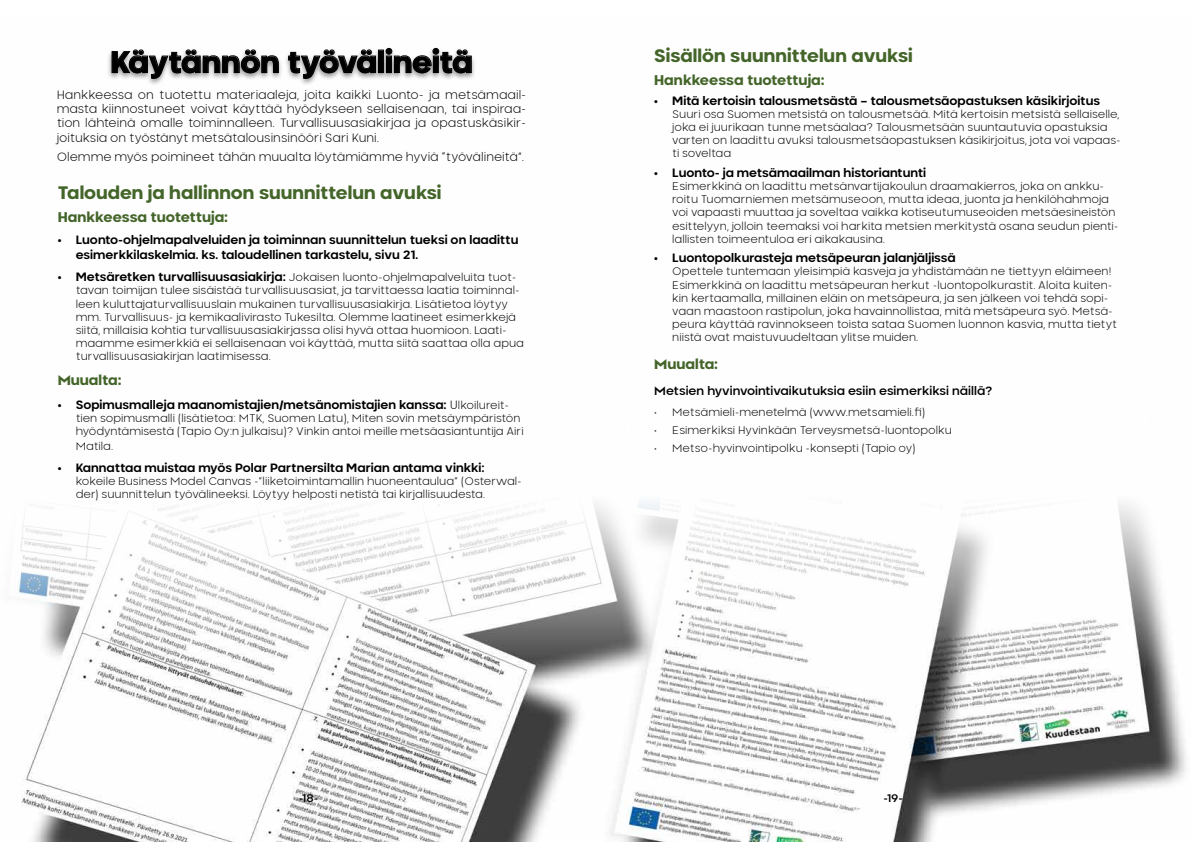
<style>
.page{position:relative;width:1191px;height:842px;background:#fff}
.page>*{position:absolute;margin:0;border:0;box-sizing:border-box;transform-origin:0 0}
.t1{font:800 30px "Neometric Alt";color:#000}
.t2{font:800 18px "Neometric Alt";color:#446529}
.t3{font:800 14px "Neometric Alt";color:#446529}
.t4{font:700 12px/14.4px "Neometric Alt";color:#000}
.t5{font:300 12px/14.4px "Neometric Alt";color:#000;text-align:justify}
.t6{font:500 12px "Neometric Alt";color:#000}
.t7{font:300 11px/13.2px "Neometric Alt";color:#000}
.t8{font:500 11px "Neometric Alt";color:#000}
.s1{font-weight:700;font-size:12px}
.s2{font-weight:300}
.s3{font-weight:300;font-size:11px}
</style>
<div class="page">
<img style="left:16px;top:502px;width:1170px;height:340px">
<div style="left:106px;top:47px;width:370px;height:39px;background:#000;opacity:.53"></div>
<svg style="left:112px;top:49px;width:167px;height:30px"></svg>
<svg style="left:288px;top:49px;width:88px;height:30px"></svg>
<div style="left:378px;top:50px;width:5px;height:23px;border:1px solid #000"></div>
<svg style="left:385px;top:48px;width:87px;height:25px"></svg>
<h1 class="t1" style="left:110px;top:41px;width:364px">Käytännön työvälineitä</h1>
<p class="t5" style="left:57px;top:87px;width:471px">Hankkeessa on tuotettu materiaaleja, joita kaikki Luonto- ja metsämaail&shy;masta kiinnostuneet voivat käyttää hyödykseen sellaisenaan, tai inspiraa&shy;tion lähteinä omalle toiminnalleen. Turvallisuusasiakirjaa ja opastuskäsikir&shy;joituksia on työstänyt metsätalousinsinööri Sari Kuni.</p>
<p class="t5" style="left:57px;top:149px;width:469px">Olemme myös poimineet tähän muualta löytämiämme hyviä “työvälineitä”.</p>
<h2 class="t2" style="left:58px;top:181px;width:385px">Talouden ja hallinnon suunnittelun avuksi</h2>
<p class="t3" style="left:58px;top:207px;width:172px">Hankkeessa tuotettuja:</p>
<p class="t4" style="left:76px;top:233px;width:444px;text-indent:-18px">• Luonto-ohjelmapalveluiden ja toiminnan suunnittelun tueksi on laadittu esimerkkilaskelmia. ks. taloudellinen tarkastelu, sivu 21.</p>
<p class="t7" style="left:76px;top:270px;width:450px;text-indent:-18px"><span class="s1">• Metsäretken turvallisuusasiakirja:</span> Jokaisen luonto-ohjelmapalveluita tuot&shy;tavan toimijan tulee sisäistää turvallisuusasiat, ja tarvittaessa laatia toiminnal&shy;leen kuluttajaturvallisuuslain mukainen turvallisuusasiakirja. Lisätietoa löytyy mm. Turvallisuus- ja kemikaalivirasto Tukesilta. Olemme laatineet esimerkkejä siitä, millaisia kohtia turvallisuusasiakirjassa olisi hyvä ottaa huomioon. Laati&shy;maamme esimerkkiä ei sellaisenaan voi käyttää, mutta siitä saattaa olla apua turvallisuusasiakirjan laatimisessa.</p>
<p class="t3" style="left:58px;top:371px;width:65px">Muualta:</p>
<p class="t4" style="left:58px;top:397px;width:453px">• Sopimusmalleja maanomistajien/metsänomistajien kanssa: <span class="s2">U</span><span class="s3">lkoilureit-</span></p>
<p class="t7" style="left:76px;top:411px;width:449px">tien sopimusmalli (lisätietoa: MTK, Suomen Latu), Miten sovin metsäympäristön hyödyntämisestä (Tapio Oy:n julkaisu)? Vinkin antoi meille metsäasiantuntija Airi</p>
<p class="t7" style="left:76px;top:438px;width:39px">Matila.</p>
<p class="t4" style="left:58px;top:460px;width:428px">• Kannattaa muistaa myös Polar Partnersilta Marian antama vinkki:</p>
<p class="t7" style="left:76px;top:474px;width:447px">kokeile Business Model Canvas -”liiketoimintamallin huoneentaulua” (Osterwal&shy;der) suunnittelun työvälineeksi. Löytyy helposti netistä tai kirjallisuudesta.</p>
<h2 class="t2" style="left:654px;top:44px;width:260px">Sisällön suunnittelun avuksi</h2>
<p class="t3" style="left:654px;top:71px;width:172px">Hankkeessa tuotettuja:</p>
<p class="t4" style="left:654px;top:93px;width:447px">• Mitä kertoisin talousmetsästä – talousmetsäopastuksen käsikirjoitus</p>
<p class="t7" style="left:672px;top:107px;width:450px">Suuri osa Suomen metsistä on talousmetsää. Mitä kertoisin metsistä sellaiselle, joka ei juurikaan tunne metsäalaa? Talousmetsään suuntautuvia opastuksia varten on laadittu avuksi talousmetsäopastuksen käsikirjoitus, jota voi vapaas&shy;ti soveltaa</p>
<p class="t4" style="left:654px;top:165px;width:273px">• Luonto- ja metsämaailman historiantunti</p>
<p class="t7" style="left:672px;top:179px;width:448px">Esimerkkinä on laadittu metsänvartijakoulun draamakierros, joka on ankku&shy;roitu Tuomarniemen metsämuseoon, mutta ideaa, juonta ja henkilöhahmoja voi vapaasti muuttaa ja soveltaa vaikka kotiseutumuseoiden metsäesineistön esittelyyn, jolloin teemaksi voi harkita metsien merkitystä osana seudun pienti&shy;lallisten toimeentuloa eri aikakausina.</p>
<p class="t4" style="left:654px;top:250px;width:303px">• Luontopolkurasteja metsäpeuran jalanjäljissä</p>
<p class="t7" style="left:672px;top:264px;width:446px">Opettele tuntemaan yleisimpiä kasveja ja yhdistämään ne tiettyyn eläimeen!<br>Esimerkkinä on laadittu metsäpeuran herkut -luontopolkurastit. Aloita kuiten&shy;kin kertaamalla, millainen eläin on metsäpeura, ja sen jälkeen voi tehdä sopi&shy;vaan maastoon rastipolun, joka havainnollistaa, mitä metsäpeura syö. Metsä&shy;peura käyttää ravinnokseen toista sataa Suomen luonnon kasvia, mutta tietyt niistä ovat maistuvuudeltaan ylitse muiden.</p>
<p class="t3" style="left:654px;top:355px;width:65px">Muualta:</p>
<p class="t6" style="left:654px;top:382px;width:340px">Metsien hyvinvointivaikutuksia esiin esimerkiksi näillä?</p>
<p class="t7" style="left:654px;top:405px;width:272px">• Metsämieli-menetelmä (www.metsamieli.fi)</p>
<p class="t7" style="left:654px;top:423px;width:299px">• Esimerkiksi Hyvinkään Terveysmetsä-luontopolku</p>
<p class="t7" style="left:654px;top:441px;width:263px">• Metso-hyvinvointipolku -konsepti (Tapio oy)</p>
<p class="t8" style="left:299px;top:791px;width:21px">-18-</p>
<p class="t8" style="left:883px;top:791px;width:21px">-19-</p>
</div>
